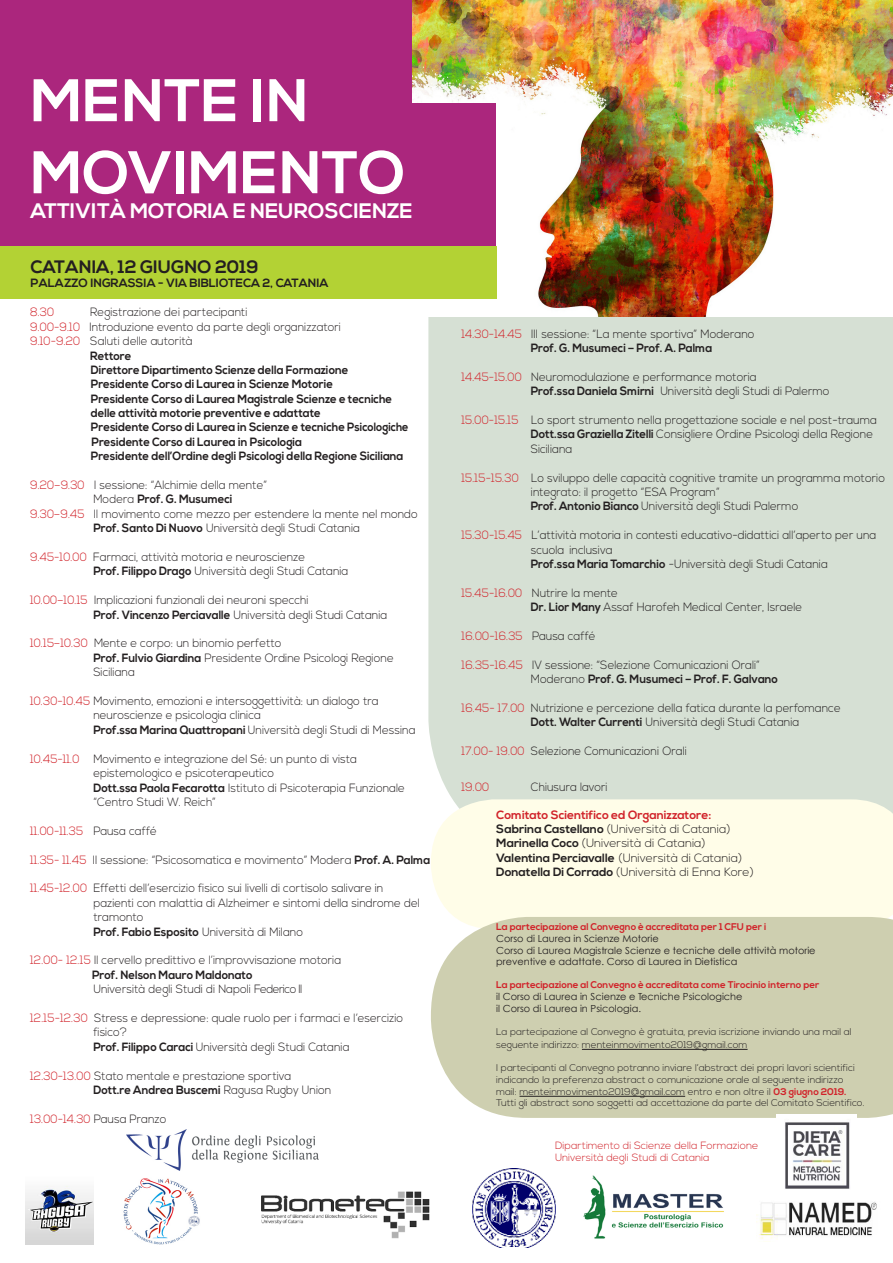
<style>
.page{position:relative;width:893px;height:1263px;background:#fff}
.page>*{position:absolute;margin:0;border:0;box-sizing:border-box;transform-origin:0 0}
.t1{font:700 60px "Nexa";color:#fff}
.t2{font:700 21px "Nexa";color:#fff}
.t3{font:700 18px "Nexa";color:#231f20}
.t4{font:300 12px/14.4px "Nexa";color:#231f20;scale:.94 1}
.t5{font:700 12px/14.4px "Nexa";color:#231f20;scale:.94 1}
.t6{font:300 12px/14.4px "Nexa";color:#231f20}
.t7{font:300 12px "Nexa";color:#d1232a;scale:.94 1}
.t8{font:700 12px "Nexa";color:#231f20}
.t9{font:300 10.5px "Nexa";color:#d1232a}
.t10{font:300 9.75px/11.9px "Nexa";color:#231f20}
.t11{font:9.75px/11.9px "Century Gothic";color:#231f20}
.s1{color:#d1232a}
.s2{font-weight:300}
.s3{font-weight:700}
.s4{color:#231f20}
.s5{font-weight:700;color:#d1232a}
.s6{font-family:"Nexa";font-weight:700;color:#d1232a}
</style>
<div class="page">
<div style="left:428px;top:317px;width:465px;height:482px;background:#d6e0d4"></div>
<img style="left:123px;top:1178px;width:77px;height:67px">
<img style="left:583px;top:1175px;width:141px;height:64px">
<img style="left:127px;top:1129px;width:192px;height:41px">
<img style="left:26px;top:1186px;width:68px;height:58px">
<img style="left:473px;top:1168px;width:82px;height:79px">
<div style="left:431px;top:799px;width:462px;height:118px;background:#fffde8"></div>
<div style="left:431px;top:917px;width:462px;height:201px;background:#cecfb0"></div>
<img style="left:776px;top:1114px;width:81px;height:75px">
<img style="left:756px;top:1201px;width:121px;height:41px">
<img style="left:411px;top:0;width:482px;height:317px">
<div style="left:0;top:0;width:411px;height:247px;background:#ab267d"></div>
<div style="left:281px;top:103px;width:215px;height:144px;background:#ab267d"></div>
<div style="left:0;top:247px;width:496px;height:52px;background:#b3d234"></div>
<img style="left:261px;top:1191px;width:169px;height:48px">
<hr style="left:582px;top:1049px;width:166px;height:1px;background:#231f20">
<hr style="left:519px;top:1096px;width:166px;height:1px;background:#231f20">
<p class="t1" style="left:31px;top:66px;width:280px">MENTE IN</p>
<p class="t1" style="left:31px;top:138px;width:377px">MOVIMENTO</p>
<p class="t2" style="left:31px;top:199px;width:384px">ATTIVITÀ MOTORIA E NEUROSCIENZE</p>
<p class="t3" style="left:31px;top:256px;width:230px">CATANIA, 12 GIUGNO 2019</p>
<p class="t8" style="left:31px;top:276px;width:299px">PALAZZO INGRASSIA - VIA BIBLIOTECA 2, CATANIA</p>
<p class="t7" style="left:30px;top:305px;width:27px">8.30</p>
<p class="t4" style="left:90px;top:305px;width:169px">Registrazione dei partecipanti</p>
<p class="t4" style="left:30px;top:320px;width:332px"><span class="s1">9.00-9.10</span> Introduzione evento da parte degli organizzatori</p>
<p class="t4" style="left:30px;top:334px;width:175px"><span class="s1">9.10-9.20</span> Saluti delle autorità</p>
<p class="t5" style="left:90px;top:349px;width:340px">Rettore<br>Direttore Dipartimento Scienze della Formazione Presidente Corso di Laurea in Scienze Motorie<br>Presidente Corso di Laurea Magistrale Scienze e tecniche delle attività motorie preventive e adattate<br>Presidente Corso di Laurea in Scienze e tecniche Psicologiche Presidente Corso di Laurea in Psicologia<br>Presidente dell’Ordine degli Psicologi della Regione Siciliana</p>
<p class="t4" style="left:30px;top:478px;width:254px"><span class="s1">9.20–9.30</span> I sessione: “Alchimie della mente”</p>
<p class="t5" style="left:93px;top:493px;width:149px"><span class="s2">Modera</span> Prof. G. Musumeci</p>
<p class="t4" style="left:30px;top:507px;width:414px"><span class="s1">9.30–9.45</span> Il movimento come mezzo per estendere la mente nel mondo</p>
<p class="t4" style="left:93px;top:521px;width:285px"><span class="s3">Prof. Santo Di Nuovo</span> Università degli Studi Catania</p>
<p class="t4" style="left:30px;top:550px;width:294px"><span class="s1">9.45-10.00</span> Farmaci, attività motoria e neuroscienze</p>
<p class="t4" style="left:93px;top:565px;width:273px"><span class="s3">Prof. Filippo Drago</span> Università degli Studi Catania</p>
<p class="t4" style="left:30px;top:593px;width:298px"><span class="s1">10.00–10.15</span> Implicazioni funzionali dei neuroni specchi</p>
<p class="t4" style="left:93px;top:608px;width:314px"><span class="s3">Prof. Vincenzo Perciavalle</span> Università degli Studi Catania</p>
<p class="t4" style="left:30px;top:637px;width:269px"><span class="s1">10.15–10.30</span> Mente e corpo: un binomio perfetto</p>
<p class="t4" style="left:93px;top:651px;width:321px"><span class="s3">Prof. Fulvio Giardina</span> Presidente Ordine Psicologi Regione<br>Siciliana</p>
<p class="t4" style="left:30px;top:694px;width:372px"><span class="s1">10.30-10.45</span> Movimento, emozioni e intersoggettività: un dialogo tra</p>
<p class="t4" style="left:93px;top:709px;width:180px">neuroscienze e psicologia clinica</p>
<p class="t4" style="left:93px;top:723px;width:344px"><span class="s3">Prof.ssa Marina Quattropani</span> Università degli Studi di Messina</p>
<p class="t4" style="left:93px;top:752px;width:282px;text-indent:-63px"><span class="s1">10.45-11.0</span> Movimento e integrazione del Sé: un punto di vista epistemologico e psicoterapeutico</p>
<p class="t4" style="left:93px;top:781px;width:333px"><span class="s3">Dott.ssa Paola Fecarotta</span> Istituto di Psicoterapia Funzionale</p>
<p class="t4" style="left:93px;top:795px;width:132px">“Centro Studi W. Reich”</p>
<p class="t7" style="left:30px;top:824px;width:136px">11.00-11.35 <span class="s4">Pausa caffé</span></p>
<p class="t4" style="left:30px;top:853px;width:427px"><span class="s1">11.35- 11.45</span> II sessione: “Psicosomatica e movimento” Modera <span class="s3">Prof. A. Palma</span></p>
<p class="t4" style="left:30px;top:881px;width:377px"><span class="s1">11.45-12.00</span> Effetti dell’esercizio fisico sui livelli di cortisolo salivare in</p>
<p class="t4" style="left:93px;top:896px;width:349px">pazienti con malattia di Alzheimer e sintomi della sindrome del tramonto</p>
<p class="t5" style="left:93px;top:925px;width:224px">Prof. Fabio Esposito <span class="s2">Università di Milano</span></p>
<p class="t4" style="left:30px;top:953px;width:332px"><span class="s1">12.00- 12.15</span> Il cervello predittivo e l’improvvisazione motoria</p>
<p class="t4" style="left:92px;top:968px;width:225px"><span class="s3">Prof. Nelson Mauro Maldonato<br></span>Università degli Studi di Napoli Federico II</p>
<p class="t4" style="left:93px;top:1011px;width:331px;text-indent:-63px"><span class="s1">12.15-12.30</span> Stress e depressione: quale ruolo per i farmaci e l’esercizio fisico?</p>
<p class="t4" style="left:93px;top:1040px;width:274px"><span class="s3">Prof. Filippo Caraci</span> Università degli Studi Catania</p>
<p class="t4" style="left:30px;top:1069px;width:280px"><span class="s1">12.30-13.00</span> Stato mentale e prestazione sportiva</p>
<p class="t5" style="left:93px;top:1083px;width:255px">Dott.re Andrea Buscemi <span class="s2">Ragusa Rugby Union</span></p>
<p class="t7" style="left:30px;top:1112px;width:146px">13.00-14.30 <span class="s4">Pausa Pranzo</span></p>
<p class="t4" style="left:461px;top:327px;width:313px"><span class="s1">14.30-14.45</span> III sessione: “La mente sportiva” Moderano</p>
<p class="t5" style="left:531px;top:341px;width:194px">Prof. G. Musumeci – Prof. A. Palma</p>
<p class="t4" style="left:461px;top:370px;width:316px"><span class="s1">14.45-15.00</span> Neuromodulazione e performance motoria</p>
<p class="t4" style="left:531px;top:384px;width:319px"><span class="s3">Prof.ssa Daniela Smirni</span> Università degli Studi di Palermo</p>
<p class="t4" style="left:461px;top:413px;width:444px"><span class="s1">15.00-15.15</span> Lo sport strumento nella progettazione sociale e nel post-trauma</p>
<p class="t4" style="left:531px;top:427px;width:365px"><span class="s3">Dott.ssa Graziella Zitelli</span> Consigliere Ordine Psicologi della Regione<br>Siciliana</p>
<p class="t4" style="left:531px;top:471px;width:378px;text-indent:-70px"><span class="s1">15.15-15.30</span> Lo sviluppo delle capacità cognitive tramite un programma motorio integrato: il progetto “ESA Program”</p>
<p class="t4" style="left:531px;top:499px;width:286px"><span class="s3">Prof. Antonio Bianco</span> Università degli Studi Palermo</p>
<p class="t4" style="left:531px;top:528px;width:369px;text-indent:-70px"><span class="s1">15.30-15.45</span> L’attività motoria in contesti educativo-didattici all’aperto per una scuola inclusiva</p>
<p class="t4" style="left:531px;top:557px;width:317px"><span class="s3">Prof.ssa Maria Tomarchio</span> -Università degli Studi Catania</p>
<p class="t4" style="left:461px;top:586px;width:168px"><span class="s1">15.45-16.00</span> Nutrire la mente</p>
<p class="t4" style="left:531px;top:600px;width:290px"><span class="s3">Dr. Lior Many</span> Assaf Harofeh Medical Center, Israele</p>
<p class="t7" style="left:461px;top:629px;width:144px">16.00-16.35 <span class="s4">Pausa caffé</span></p>
<p class="t4" style="left:461px;top:658px;width:319px"><span class="s1">16.35-16.45</span> IV sessione: “Selezione Comunicazioni Orali”</p>
<p class="t5" style="left:531px;top:672px;width:264px"><span class="s2">Moderano</span> Prof. G. Musumeci – Prof. F. Galvano</p>
<p class="t4" style="left:461px;top:701px;width:405px"><span class="s1">16.45- 17.00</span> Nutrizione e percezione della fatica durante la perfomance</p>
<p class="t4" style="left:531px;top:715px;width:287px"><span class="s3">Dott. Walter Currenti</span> Università degli Studi Catania</p>
<p class="t4" style="left:461px;top:744px;width:241px"><span class="s1">17.00- 19.00</span> Selezione Comunicazioni Orali</p>
<p class="t7" style="left:461px;top:780px;width:31px">19.00</p>
<p class="t4" style="left:531px;top:780px;width:83px">Chiusura lavori</p>
<p class="t6" style="left:496px;top:808px;width:259px"><span class="s5">Comitato Scientifico ed Organizzatore:<br></span><span class="s3">Sabrina Castellano</span> (Università di Catania)<br><span class="s3">Marinella Coco</span> (Università di Catania)<br><span class="s3">Valentina Perciavalle</span> (Università di Catania)<br><span class="s3">Donatella Di Corrado</span> (Università di Enna Kore)</p>
<p class="t11" style="left:496px;top:920px;width:321px"><span class="s6">La partecipazione al Convegno è accreditata per 1 CFU per i<br></span>Corso di Laurea in Scienze Motorie<br>Corso di Laurea Magistrale Scienze e tecniche delle attività motorie preventive e adattate. Corso di Laurea in Dietistica</p>
<p class="t11" style="left:496px;top:978px;width:325px"><span class="s6">La partecipazione al Convegno è accreditata come Tirocinio interno per </span>il Corso di Laurea in Scienze e Tecniche Psicologiche<br>il Corso di Laurea in Psicologia.</p>
<p class="t10" style="left:496px;top:1026px;width:357px">La partecipazione al Convegno è gratuita, previa iscrizione inviando una mail al seguente indirizzo: menteinmovimento2019@gmail.com</p>
<p class="t10" style="left:496px;top:1062px;width:370px">I partecipanti al Convegno potranno inviare l’abstract dei propri lavori scientifici indicando la preferenza abstract o comunicazione orale al seguente indirizzo mail: menteinmovimento2019@gmail.com entro e non oltre il <span class="s5">03 giugno 2019.<br></span>Tutti gli abstract sono soggetti ad accettazione da parte del Comitato Scientifico.</p>
<p class="t9" style="left:555px;top:1139px;width:205px">Dipartimento di Scienze della Formazione</p>
<p class="t9" style="left:555px;top:1152px;width:156px">Università degli Studi di Catania</p>
</div>
